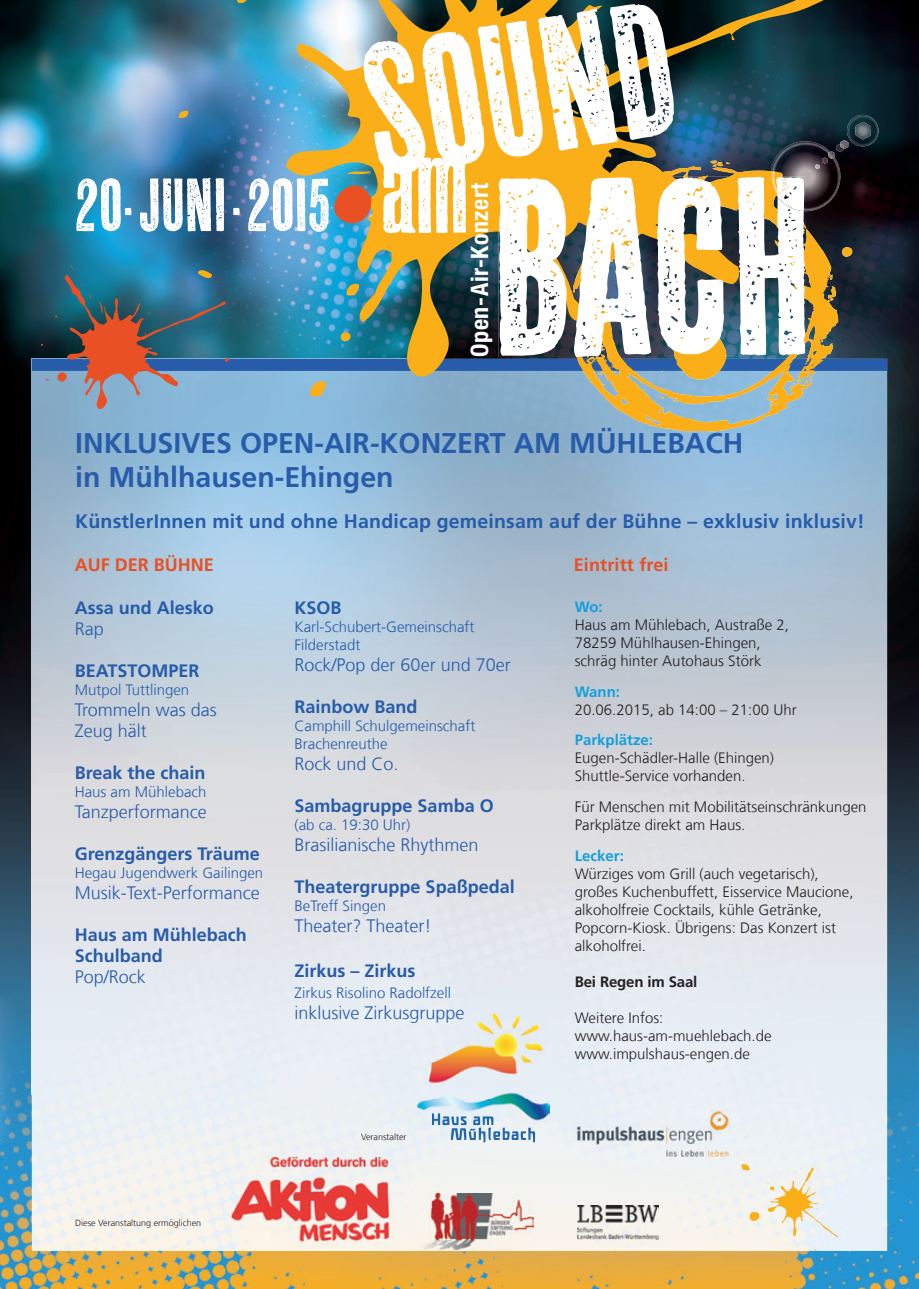
<style>
.page{position:relative;width:919px;height:1289px;background:#fff}
.page>*{position:absolute;margin:0;border:0;box-sizing:border-box;transform-origin:0 0}
.t1{font:251.55px "Prison Press Pro AOE";color:#fff}
.t2{font:190.65px "Prison Press Pro AOE";color:#fff}
.t3{font:75px "Prison Press Pro AOE";letter-spacing:.02em;color:#fff}
.t4{font:700 28.5px/34.5px "Frutiger LT Com";color:#275caa}
.t5{font:700 condensed 24px "Helvetica Neue LT Std";letter-spacing:.025em;color:#fff}
.t6{font:700 19.5px "Frutiger LT Com";letter-spacing:.01em;color:#275caa}
.t7{font:300 18px/21px "Frutiger LT Com";color:#275caa}
.t8{font:700 18px/21px "Frutiger LT Com";color:#275caa}
.t9{font:700 18px "Frutiger LT Com";letter-spacing:.005em;color:#e95024}
.t10{font:300 15px/18px "Frutiger LT Com";color:#231f20}
.t11{font:300 15px/18px "Frutiger LT Com";color:#275caa}
.t12{font:700 15px "Frutiger LT Com";color:#12a0db}
.t13{font:700 15px "Frutiger LT Com";letter-spacing:-.01em;color:#231f20}
.t14{font:300 9px "Frutiger LT Com";color:#231f20}
.s1{font-size:106.65px}
</style>
<div class="page">
<img style="left:0;top:0;width:179px;height:375px">
<img style="left:0;top:375px;width:50px;height:913px">
<img style="left:868px;top:386px;width:50px;height:902px">
<img style="left:50px;top:1250px;width:818px;height:38px">
<img style="left:780px;top:386px;width:107px;height:864px">
<img style="left:513px;top:1040px;width:267px;height:210px">
<img style="left:220px;top:1145px;width:186px;height:106px">
<svg style="left:41px;top:265px;width:188px;height:146px;background:#627584"></svg>
<img style="left:179px;top:0;width:739px;height:386px">
<svg style="left:572px;top:157px;width:284px;height:274px;background:#837b55"></svg>
<img style="left:770px;top:141px;width:72px;height:70px">
<img style="left:776px;top:177px;width:29px;height:34px">
<svg style="left:770px;top:171px;width:21px;height:37px"></svg>
<img style="left:844px;top:115px;width:36px;height:31px">
<img style="left:855px;top:122px;width:15px;height:18px">
<svg style="left:815px;top:140px;width:33px;height:29px"></svg>
<img style="left:417px;top:1012px;width:132px;height:130px">
<svg style="left:432px;top:1113px;width:103px;height:29px;background:#b4cbe1"></svg>
<svg style="left:315px;top:163px;width:58px;height:64px;background:#788e91"></svg>
<svg style="left:309px;top:379px;width:17px;height:19px"></svg>
<svg style="left:346px;top:282px;width:13px;height:15px"></svg>
<svg style="left:341px;top:331px;width:14px;height:14px"></svg>
<svg style="left:740px;top:1162px;width:97px;height:88px"></svg>
<img style="left:577px;top:1205px;width:81px;height:34px">
<img style="left:420px;top:1193px;width:113px;height:56px">
<img style="left:571px;top:1109px;width:161px;height:50px">
<h2 class="t2" style="left:347px;top:-5px;width:309px;rotate:-9deg">SOUND</h2>
<h3 class="t5" style="left:465px;top:357px;width:176px;rotate:-90deg">Open-Air-Konzert</h3>
<h1 class="t1" style="left:494px;top:109px;width:317px">BACH</h1>
<h3 class="t3" style="left:75px;top:158px;width:394px">20.JUNI.2015 <span class="s1">am</span></h3>
<h3 class="t4" style="left:75px;top:426px;width:669px">INKLUSIVES OPEN-AIR-KONZERT AM MÜHLEBACH in Mühlhausen-Ehingen</h3>
<h3 class="t6" style="left:75px;top:510px;width:791px">KünstlerInnen mit und ohne Handicap gemeinsam auf der Bühne – exklusiv inklusiv!</h3>
<p class="t9" style="left:573px;top:554px;width:96px">Eintritt frei</p>
<p class="t8" style="left:294px;top:597px;width:49px">KSOB</p>
<p class="t11" style="left:294px;top:618px;width:181px">Karl-Schubert-Gemeinschaft<br>Filderstadt</p>
<p class="t7" style="left:294px;top:654px;width:218px">Rock/Pop der 60er und 70er</p>
<p class="t8" style="left:294px;top:696px;width:125px">Rainbow Band</p>
<p class="t11" style="left:294px;top:717px;width:182px">Camphill Schulgemeinschaft<br>Brachenreuthe</p>
<p class="t7" style="left:294px;top:753px;width:106px">Rock und Co.</p>
<p class="t8" style="left:294px;top:795px;width:201px">Sambagruppe Samba O</p>
<p class="t11" style="left:294px;top:816px;width:117px">(ab ca. 19:30 Uhr)</p>
<p class="t7" style="left:294px;top:834px;width:186px">Brasilianische Rhythmen</p>
<p class="t8" style="left:294px;top:876px;width:222px">Theatergruppe Spaßpedal</p>
<p class="t11" style="left:294px;top:897px;width:93px">BeTreff Singen</p>
<p class="t7" style="left:294px;top:915px;width:138px">Theater? Theater!</p>
<p class="t8" style="left:294px;top:960px;width:123px">Zirkus – Zirkus</p>
<p class="t11" style="left:294px;top:984px;width:158px">Zirkus Risolino Radolfzell</p>
<p class="t7" style="left:294px;top:1002px;width:172px">inklusive Zirkusgruppe</p>
<p class="t9" style="left:75px;top:554px;width:140px">AUF DER BÜHNE</p>
<p class="t8" style="left:75px;top:597px;width:140px">Assa und Alesko</p>
<p class="t7" style="left:75px;top:618px;width:31px">Rap</p>
<p class="t8" style="left:75px;top:660px;width:126px">BEATSTOMPER</p>
<p class="t11" style="left:75px;top:681px;width:116px">Mutpol Tuttlingen</p>
<p class="t7" style="left:75px;top:699px;width:144px">Trommeln was das<br>Zeug hält</p>
<p class="t8" style="left:75px;top:762px;width:132px">Break the chain</p>
<p class="t11" style="left:75px;top:783px;width:133px">Haus am Mühlebach</p>
<p class="t7" style="left:75px;top:801px;width:133px">Tanzperformance</p>
<p class="t8" style="left:75px;top:843px;width:187px">Grenzgängers Träume</p>
<p class="t11" style="left:75px;top:864px;width:190px">Hegau Jugendwerk Gailingen</p>
<p class="t7" style="left:75px;top:882px;width:186px">Musik-Text-Performance</p>
<p class="t8" style="left:75px;top:924px;width:174px">Haus am Mühlebach<br>Schulband</p>
<p class="t7" style="left:75px;top:966px;width:73px">Pop/Rock</p>
<p class="t12" style="left:574px;top:597px;width:30px">Wo:</p>
<p class="t10" style="left:574px;top:615px;width:216px">Haus am Mühlebach, Austraße 2,<br>78259 Mühlhausen-Ehingen, schräg hinter Autohaus Störk</p>
<p class="t12" style="left:574px;top:682px;width:47px">Wann:</p>
<p class="t10" style="left:574px;top:700px;width:223px">20.06.2015, ab 14:00 – 21:00 Uhr</p>
<p class="t12" style="left:574px;top:731px;width:80px">Parkplätze:</p>
<p class="t10" style="left:574px;top:749px;width:201px">Eugen-Schädler-Halle (Ehingen)<br>Shuttle-Service vorhanden.</p>
<p class="t10" style="left:574px;top:798px;width:293px">Für Menschen mit Mobilitätseinschränkungen<br>Parkplätze direkt am Haus.</p>
<p class="t12" style="left:574px;top:846px;width:51px">Lecker:</p>
<p class="t10" style="left:574px;top:864px;width:280px">Würziges vom Grill (auch vegetarisch), großes Kuchenbuffett, Eisservice Maucione, alkoholfreie Cocktails, kühle Getränke,<br>P opcorn-Kiosk. Übrigens: Das Konzert ist alkoholfrei.</p>
<p class="t13" style="left:574px;top:972px;width:124px">Bei Regen im Saal</p>
<p class="t10" style="left:574px;top:1008px;width:198px">Weitere Infos: www.haus-am-muehlebach.de www.impulshaus-engen.de</p>
<p class="t14" style="left:75px;top:1217px;width:128px">Diese Veranstaltung ermöglichen</p>
<p class="t14" style="left:361px;top:1131px;width:47px">Veranstalter</p>
</div>
